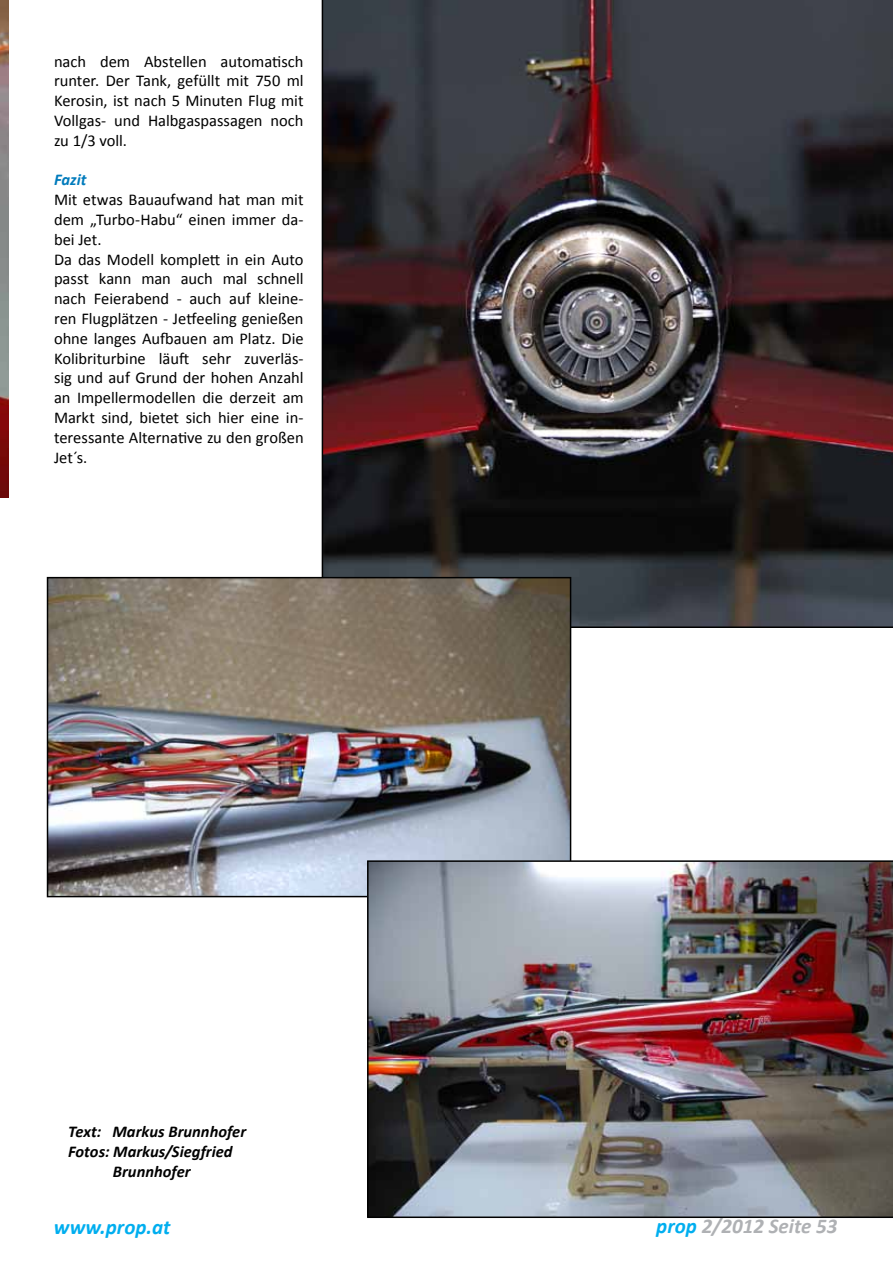
<style>
.page{position:relative;width:893px;height:1263px;background:#fff}
.page>*{position:absolute;margin:0;border:0;box-sizing:border-box;transform-origin:0 0}
.t1{font:italic 700 21px "Calibri";color:#afb1b4}
.t2{font:italic 700 21px "Calibri";color:#00aeef}
.t3{font:16.5px/19.8px "Calibri";letter-spacing:-.005em;color:#000;text-align:justify}
.t4{font:italic 700 16.5px "Calibri";color:#000}
.t5{font:italic 700 16.5px "Calibri";color:#007bbc}
.s1{color:#00aeef}
</style>
<div class="page">
<svg style="left:322px;top:0;width:571px;height:628px;background:#362e32"></svg>
<img style="left:50px;top:580px;width:518px;height:314px">
<div style="left:47px;top:577px;width:524px;height:320px;border:2px solid #000"></div>
<img style="left:367px;top:860px;width:526px;height:358px">
<img style="left:0;top:0;width:9px;height:497px">
<p class="t3" style="left:54px;top:51px;width:251px">nach dem Abstellen automatisch runter. Der Tank, gefüllt mit 750 ml Kerosin, ist nach 5 Minuten Flug mit Vollgas- und Halbgaspassagen noch zu 1/3 voll.</p>
<p class="t5" style="left:54px;top:169px;width:34px">Fazit</p>
<p class="t3" style="left:54px;top:190px;width:251px;text-align:left">Mit etwas Bauaufwand hat man mit dem „Turbo-Habu“ einen immer da&shy;bei Jet.<br>Da das Modell komplett in ein Auto passt kann man auch mal schnell nach Feierabend - auch auf kleine&shy;ren Flugplätzen - Jetfeeling genießen ohne langes Aufbauen am Platz. Die<br>Kolibriturbine läuft sehr zuverläs&shy;sig und auf Grund der hohen Anzahl an Impellermodellen die derzeit am<br>Markt sind, bietet sich hier eine in&shy;teressante Alternative zu den großen<br>Jet´s.</p>
<p class="t4" style="left:68px;top:1121px;width:180px">Text: Markus Brunnhofer</p>
<p class="t4" style="left:68px;top:1141px;width:166px">Fotos: Markus/Siegfried</p>
<p class="t4" style="left:113px;top:1161px;width:79px">Brunnhofer</p>
<p class="t2" style="left:54px;top:1213px;width:118px">www.prop.at</p>
<p class="t1" style="left:656px;top:1213px;width:183px"><span class="s1">prop</span> 2/2012 Seite 53</p>
</div>
